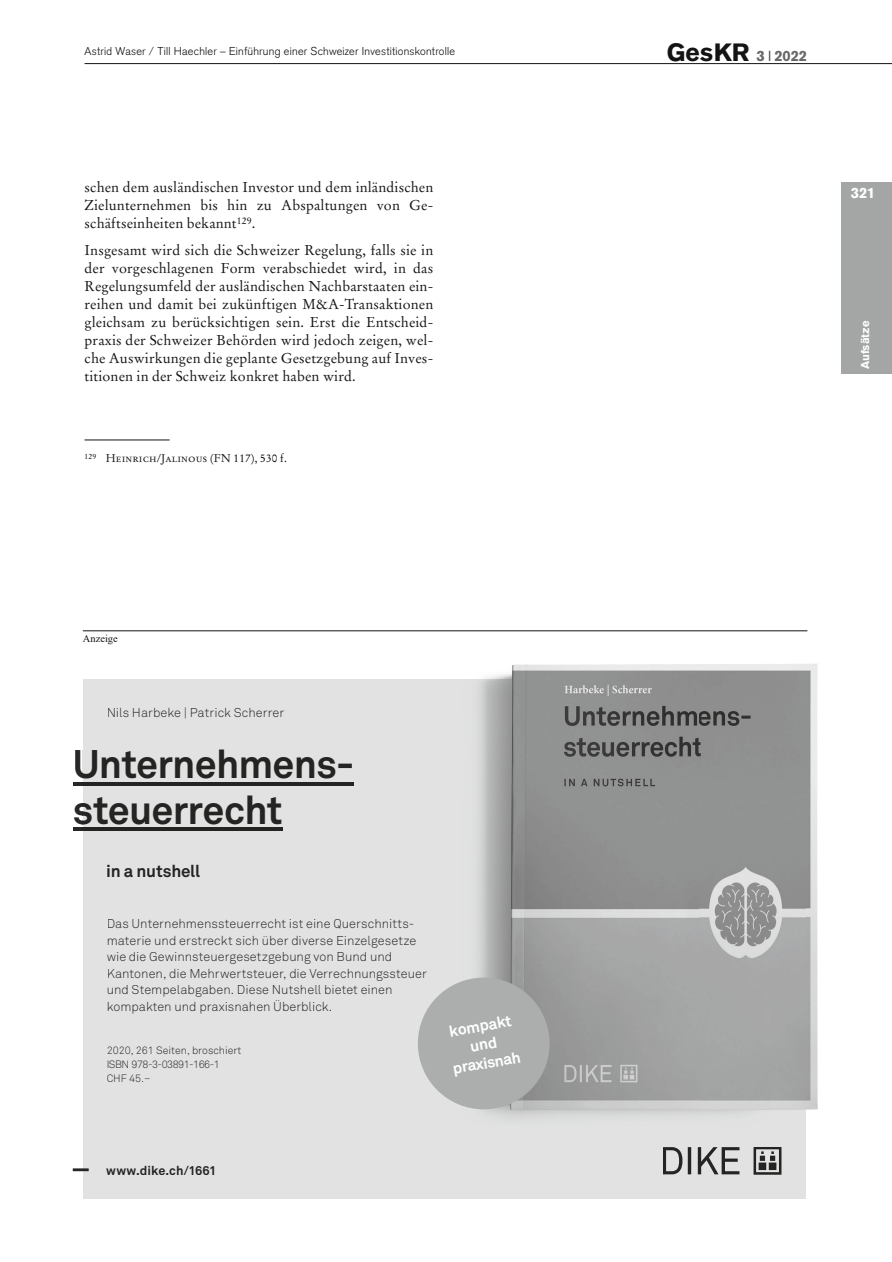
<style>
.page{position:relative;width:892px;height:1262px;background:#fff}
.page>*{position:absolute;margin:0;border:0;box-sizing:border-box;transform-origin:0 0}
.t1{font:700 39.45px/45.3px "Akkurat Pro";letter-spacing:-.02em;color:#272726}
.t2{font:900 24.6px "Akzidenz Grotesk";color:#131413}
.t3{font:700 16.95px "Akkurat Pro";letter-spacing:-.015em;color:#242423}
.t4{font:700 15.45px/18.6px "Akkurat Pro";color:#fff;text-align:center}
.t5{font:900 14.7px "Akzidenz Grotesk";color:#fff}
.t6{font:14.25px/18px "Stempel Garamond LT Std";letter-spacing:.01em;color:#131413;text-align:justify}
.t7{font:300 12.75px/16.5px "Akkurat Pro";letter-spacing:.005em;color:#242423}
.t8{font:700 12.75px "Akkurat Pro";color:#242423}
.t9{font:300 11.25px "Akzidenz Grotesk";letter-spacing:.02em;color:#131413}
.t10{font:11.25px "Stempel Garamond LT Std";letter-spacing:.01em;color:#131413}
.t11{font:900 11.25px "Akzidenz Grotesk";color:#fff}
.t12{font:300 10.5px/13.8px "Akkurat Pro";color:#242423}
.t13{font:10.5px "Times New Roman";color:#131413}
.s1{font-size:14.7px;color:#686867}
</style>
<div class="page">
<div style="left:841px;top:182px;width:51px;height:192px;background:#a4a5a5"></div>
<hr style="left:85px;top:63px;width:807px;height:1px;background:#131413">
<hr style="left:85px;top:440px;width:85px;height:1px;background:#131413">
<hr style="left:83px;top:630px;width:724px;height:1px;background:#131413">
<div style="left:83px;top:680px;width:722px;height:519px;background:#e2e2e2"></div>
<svg style="left:663px;top:1147px;width:118px;height:28px"></svg>
<hr style="left:73px;top:1168px;width:16px;height:3px;background:#262625">
<img style="left:436px;top:664px;width:382px;height:39px">
<img style="left:805px;top:703px;width:13px;height:422px">
<img style="left:436px;top:680px;width:369px;height:438px">
<svg style="left:73px;top:782px;width:10px;height:3px"></svg>
<hr style="left:83px;top:782px;width:271px;height:3px;background:#242423">
<hr style="left:73px;top:827px;width:10px;height:4px;background:#272726">
<hr style="left:83px;top:827px;width:200px;height:4px;background:#242423">
<div style="left:418px;top:978px;width:132px;height:131px;background:#acadad;border-radius:50%"></div>
<p class="t9" style="left:85px;top:45px;width:372px">Astrid Waser / Till Haechler – Einführung einer Schweizer Investitionskontrolle</p>
<h2 class="t2" style="left:667px;top:37px;width:142px">GesKR <span class="s1">3 2022</span></h2>
<p class="t6" style="left:85px;top:179px;width:350px">schen dem ausländischen Investor und dem inländischen Zielunternehmen bis hin zu Abspaltungen von Ge&shy;schäftseinheiten bekannt<sup>129</sup>.</p>
<p class="t6" style="left:85px;top:241px;width:350px">Insgesamt wird sich die Schweizer Regelung, falls sie in der vorgeschlagenen Form verabschiedet wird, in das Regelungsumfeld der ausländischen Nachbarstaaten ein&shy;reihen und damit bei zukünftigen M&amp;A-Transaktionen gleichsam zu berücksichtigen sein. Erst die Entscheid&shy;praxis der Schweizer Behörden wird jedoch zeigen, wel&shy;che Auswirkungen die geplante Gesetzgebung auf Inves&shy;titionen in der Schweiz konkret haben wird.</p>
<p class="t10" style="left:85px;top:451px;width:204px"><sup>129</sup> Heinrich/Jalinous (FN 117), 530 f.</p>
<p class="t5" style="left:851px;top:184px;width:26px">321</p>
<p class="t11" style="left:858px;top:369px;width:50px;rotate:-90deg">Aufsätze</p>
<p class="t13" style="left:83px;top:631px;width:36px">Anzeige</p>
<p class="t7" style="left:107px;top:705px;width:179px">Nils Harbeke | Patrick Scherrer</p>
<h1 class="t1" style="left:73px;top:741px;width:283px">Unternehmens&shy;steuerrecht</h1>
<p class="t3" style="left:106px;top:860px;width:95px">in a nutshell</p>
<p class="t7" style="left:107px;top:916px;width:322px">Das Unternehmenssteuerrecht ist eine Querschnitts&shy;materie und erstreckt sich über diverse Einzelgesetze wie die Gewinnsteuergesetzgebung von Bund und Kantonen, die Mehrwertsteuer, die Verrechnungssteuer und Stempelabgaben. Diese Nutshell bietet einen<br>kom pakten und praxisnahen Überblick.</p>
<p class="t12" style="left:107px;top:1044px;width:136px">2020, 261 Seiten, broschiert<br>ISBN 978-3-03891-166-1<br>CHF 45.–</p>
<p class="t4" style="left:445px;top:1023px;width:70px;rotate:-10deg">kompakt und praxisnah</p>
<p class="t8" style="left:106px;top:1162px;width:112px">www.dike.ch/1661</p>
</div>
